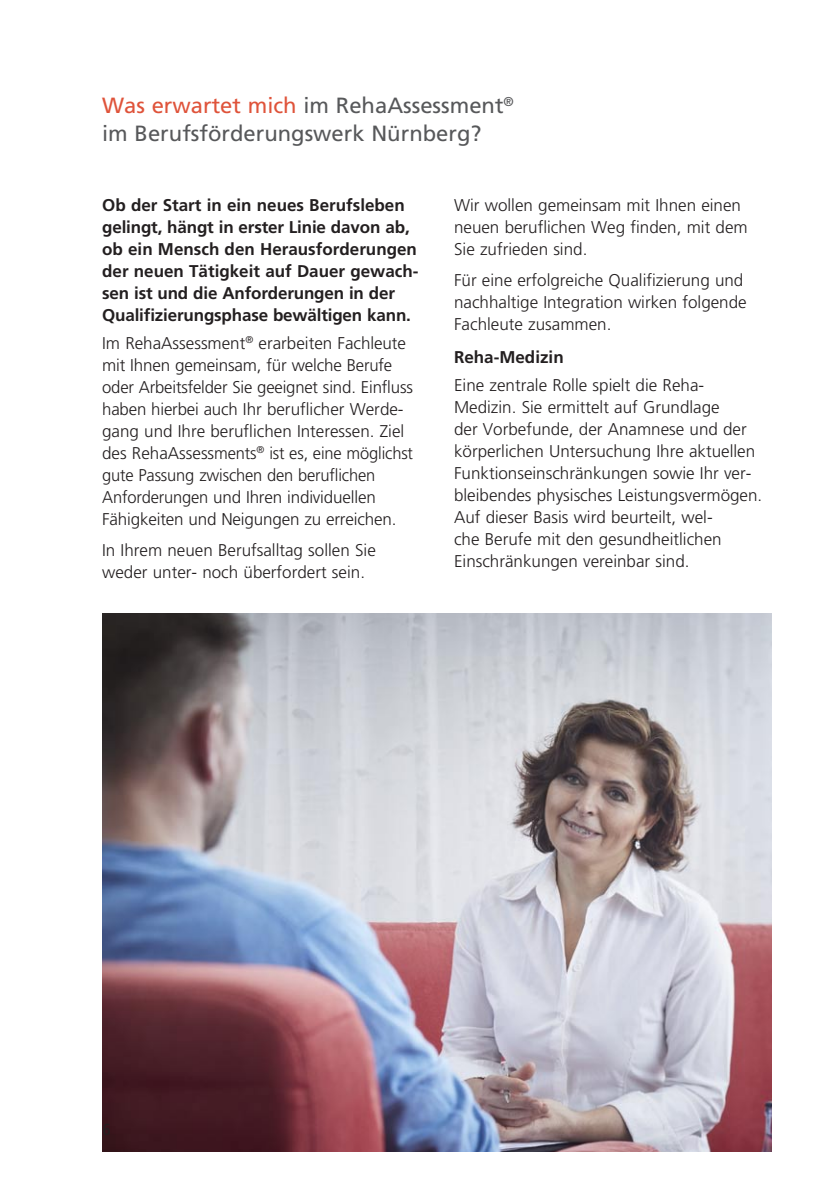
<style>
.page{position:relative;width:840px;height:1191px;background:#fff}
.page>*{position:absolute;margin:0;border:0;box-sizing:border-box;transform-origin:0 0}
.t1{font:22px/28px "Frutiger";color:#57585a}
.t2{font:300 17px/22px "Frutiger";color:#231f20}
.t3{font:700 17px/22px "Frutiger";color:#231f20}
.t4{font:condensed 16px "Frutiger";color:#231f20}
.s1{color:#df533a}
</style>
<div class="page">
<img style="left:102px;top:613px;width:669px;height:538px">
<p class="t1" style="left:102px;top:92px;width:413px"><span class="s1">Was erwartet mich</span> im RehaAssessment<sup>® </sup>im Berufsförderungswerk Nürnberg?</p>
<p class="t3" style="left:102px;top:194px;width:318px">Ob der Start in ein neues Berufsleben gelingt, hängt in erster Linie davon ab, ob ein Mensch den Herausforderungen der neuen Tätigkeit auf Dauer gewach&shy;sen ist und die Anforderungen in der Qualifizierungsphase bewältigen kann.</p>
<p class="t2" style="left:102px;top:332px;width:312px">Im RehaAssessment<sup>®</sup> erarbeiten Fachleute mit Ihnen gemeinsam, für welche Berufe oder Arbeitsfelder Sie geeignet sind. Einfluss haben hierbei auch Ihr beruflicher Werde&shy;gang und Ihre beruflichen Interessen. Ziel des RehaAssessments<sup>®</sup> ist es, eine möglichst gute Passung zwischen den beruflichen Anforderungen und Ihren individuellen Fähigkeiten und Neigungen zu erreichen.</p>
<p class="t2" style="left:102px;top:539px;width:275px">In Ihrem neuen Berufsalltag sollen Sie weder unter- noch überfordert sein.</p>
<p class="t2" style="left:454px;top:195px;width:295px">Wir wollen gemeinsam mit Ihnen einen neuen beruflichen Weg finden, mit dem<br>Sie zufrieden sind.</p>
<p class="t2" style="left:454px;top:269px;width:294px">Für eine erfolgreiche Qualifizierung und nachhaltige Integration wirken folgende<br>Fachleute zusammen.</p>
<p class="t3" style="left:454px;top:346px;width:111px">Reha-Medizin</p>
<p class="t2" style="left:454px;top:374px;width:309px">Eine zentrale Rolle spielt die Reha-Medizin. Sie ermittelt auf Grundlage<br>der Vorbefunde, der Anamnese und der körperlichen Untersuchung Ihre aktuellen Funktionseinschränkungen sowie Ihr ver&shy;bleibendes physisches Leistungsvermögen.<br>Auf dieser Basis wird beurteilt, wel-<br>che Berufe mit den gesundheitlichen Einschränkungen vereinbar sind.</p>
<p class="t4" style="left:103px;top:1119px;width:9px">6</p>
</div>
